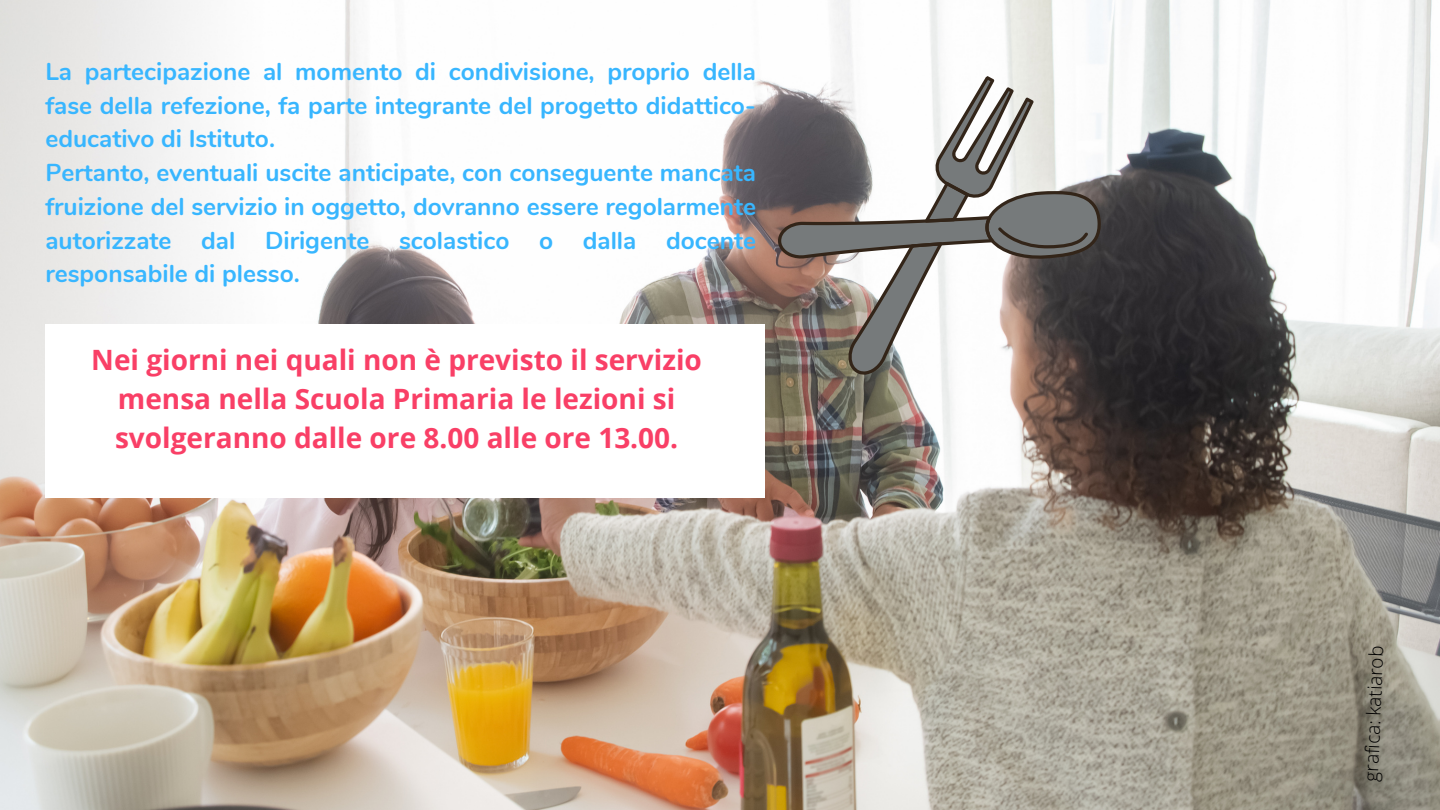
<style>
.page{position:relative;width:1440px;height:810px;background:#fff}
.page>*{position:absolute;margin:0;border:0;box-sizing:border-box;transform-origin:0 0}
.t1{font:700 28px/39px "Open Sans";color:#f93f66;text-align:center}
.t2{font:700 24.5px/33.8px "Nunito";color:#38b6ff;text-align:justify}
.t3{font:300 19px "Open Sans";color:#000}
</style>
<div class="page">
<img style="left:0;top:0;width:1440px;height:810px">
<div style="left:45px;top:325px;width:720px;height:173px;background:#fff"></div>
<svg style="left:772px;top:62px;width:350px;height:318px"></svg>
<p class="t2" style="left:45px;top:55px;width:712px">La partecipazione al momento di condivisione, proprio della fase della refezione, fa parte integrante del progetto didattico&shy;educativo di Istituto.</p>
<p class="t2" style="left:45px;top:156px;width:712px">Pertanto, eventuali uscite anticipate, con conseguente mancata fruizione del servizio in oggetto, dovranno essere regolarmente autorizzate dal Dirigente scolastico o dalla docente responsabile di plesso.</p>
<p class="t1" style="left:91px;top:340px;width:612px">Nei giorni nei quali non è previsto il servizio mensa nella Scuola Primaria le lezioni si svolgeranno dalle ore 8.00 alle ore 13.00.</p>
<p class="t3" style="left:1358px;top:781px;width:137px;rotate:-88deg">grafica: katiarob</p>
</div>
